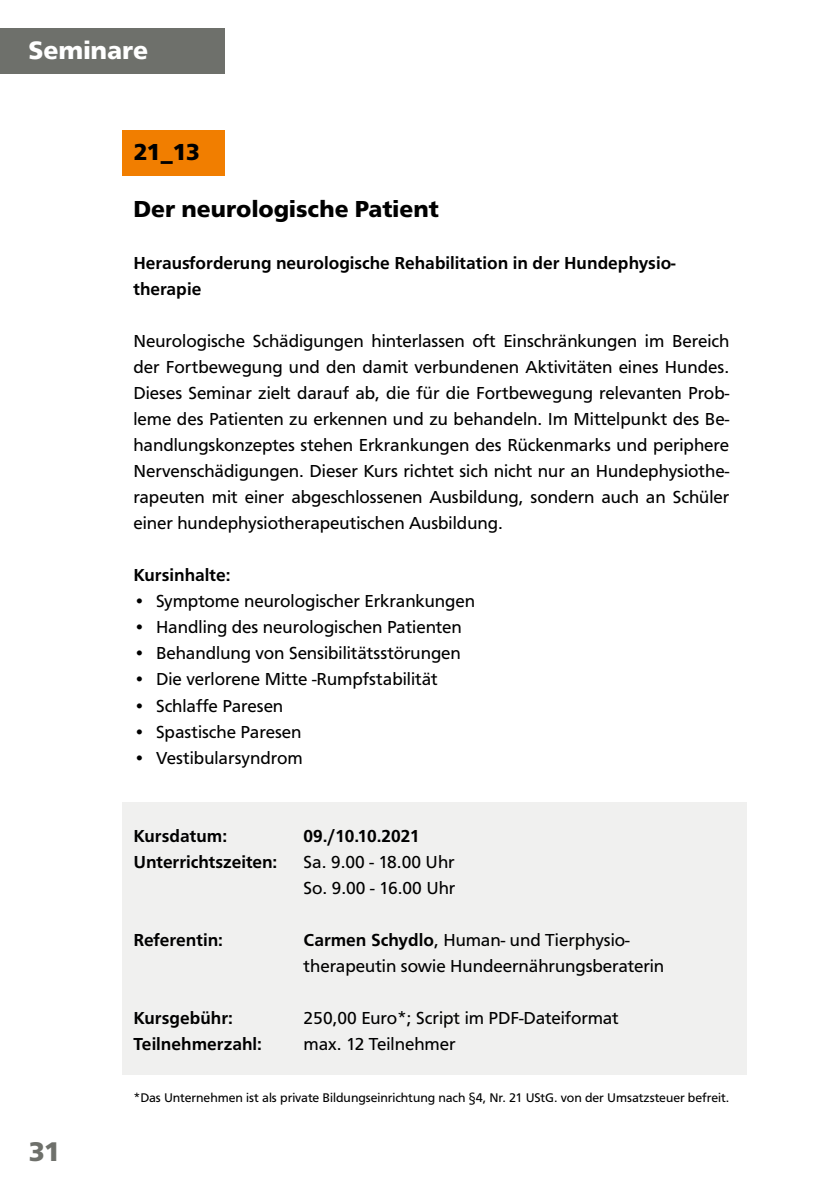
<style>
.page{position:relative;width:840px;height:1191px;background:#fff}
.page>*{position:absolute;margin:0;border:0;box-sizing:border-box;transform-origin:0 0}
.t1{font:700 28px "Front Page";color:#6e706b}
.t2{font:700 26px "Front Page";color:#fff}
.t3{font:700 24px "Front Page";color:#000}
.t4{font:18px/26px "Front Page";color:#000}
.t5{font:500 18px/26px "Front Page";color:#000}
.t6{font:13px "Front Page";letter-spacing:-.005em;color:#000}
.s1{font-weight:500}
</style>
<div class="page">
<div style="left:0;top:28px;width:224px;height:46px;background:#6e706b"></div>
<div style="left:122px;top:130px;width:102px;height:46px;background:#f17e00"></div>
<div style="left:122px;top:802px;width:624px;height:273px;background:#f0f0ef"></div>
<h2 class="t2" style="left:28px;top:35px;width:121px">Seminare</h2>
<h3 class="t3" style="left:133px;top:138px;width:68px">21_13</h3>
<h3 class="t3" style="left:133px;top:195px;width:307px">Der neurologische Patient</h3>
<p class="t5" style="left:133px;top:250px;width:543px">Herausforderung neurologische Rehabilitation in der Hundephysio&shy;therapie</p>
<p class="t4" style="left:133px;top:328px;width:597px;text-align:justify">Neurologische Schädigungen hinterlassen oft Einschränkungen im Bereich der Fortbewegung und den damit verbundenen Aktivitäten eines Hundes.<br>Dieses Seminar zielt darauf ab, die für die Fortbewegung relevanten Prob&shy;leme des Patienten zu erkennen und zu behandeln. Im Mittelpunkt des Be&shy;handlungskonzeptes stehen Erkrankungen des Rückenmarks und periphere Nervenschädigungen. Dieser Kurs richtet sich nicht nur an Hundephysiothe&shy;rapeuten mit einer abgeschlossenen Ausbildung, sondern auch an Schüler einer hundephysiotherapeutischen Ausbildung.</p>
<p class="t5" style="left:133px;top:562px;width:98px">Kursinhalte:</p>
<p class="t4" style="left:133px;top:588px;width:343px">• Symptome neurologischer Erkrankungen</p>
<p class="t4" style="left:133px;top:614px;width:329px">• Handling des neurologischen Patienten</p>
<p class="t4" style="left:133px;top:640px;width:329px">• Behandlung von Sensibilitätsstörungen</p>
<p class="t4" style="left:133px;top:666px;width:306px">• Die verlorene Mitte -Rumpfstabilität</p>
<p class="t4" style="left:133px;top:692px;width:151px">• Schlaffe Paresen</p>
<p class="t4" style="left:133px;top:718px;width:169px">• Spastische Paresen</p>
<p class="t4" style="left:133px;top:744px;width:171px">• Vestibularsyndrom</p>
<p class="t5" style="left:133px;top:822px;width:95px">Kursdatum:</p>
<p class="t5" style="left:303px;top:822px;width:118px">09./10.10.2021</p>
<p class="t5" style="left:133px;top:848px;width:145px">Unterrichtszeiten:</p>
<p class="t4" style="left:303px;top:848px;width:153px">Sa. 9.00 - 18.00 Uhr<br>So. 9.00 - 16.00 Uhr</p>
<p class="t5" style="left:133px;top:926px;width:91px">Referentin:</p>
<p class="t4" style="left:303px;top:926px;width:362px"><span class="s1">Carmen Schydlo</span>, Human- und Tierphysio&shy;therapeutin sowie Hundeernährungsberaterin</p>
<p class="t5" style="left:133px;top:1004px;width:101px">Kursgebühr:</p>
<p class="t4" style="left:303px;top:1004px;width:316px">250,00 Euro*; Script im PDF-Dateiformat</p>
<p class="t5" style="left:133px;top:1030px;width:130px">Teilnehmerzahl:</p>
<p class="t4" style="left:303px;top:1030px;width:153px">max. 12 Teilnehmer</p>
<h1 class="t1" style="left:28px;top:1135px;width:34px">31</h1>
<p class="t6" style="left:133px;top:1090px;width:597px">*Das Unternehmen ist als private Bildungseinrichtung nach §4, Nr. 21 UStG. von der Umsatzsteuer befreit.</p>
</div>
